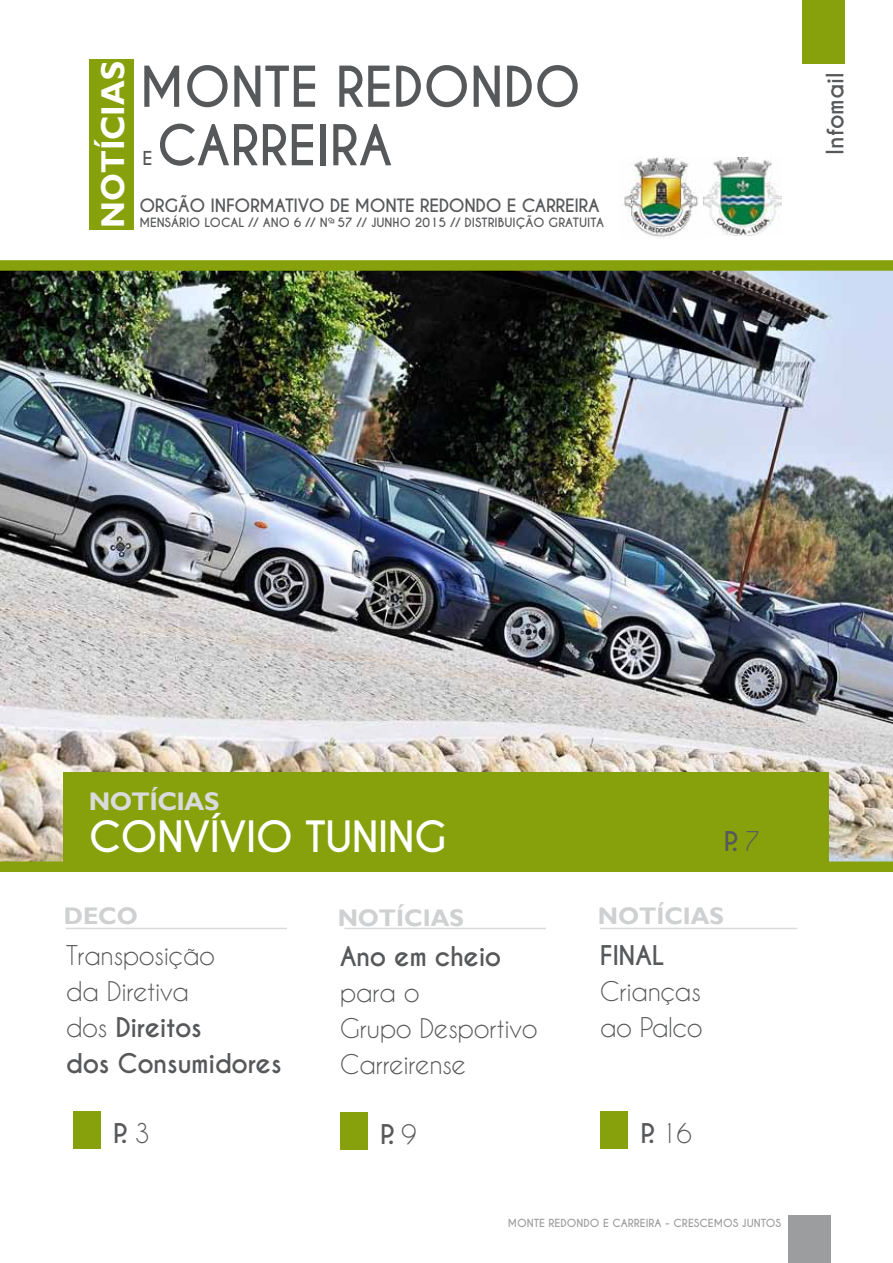
<style>
.page{position:relative;width:893px;height:1263px;background:#fff}
.page>*{position:absolute;margin:0;border:0;box-sizing:border-box;transform-origin:0 0}
.t1{font:700 52.8px/58.5px "Caviar Dreams";color:#57585a;scale:.96 1}
.t2{font:700 40.5px "Caviar Dreams";letter-spacing:-.02em;color:#fff}
.t3{font:700 33px "Gill Sans";color:#fff;scale:.96 1}
.t4{font:25.5px/36px "Caviar Dreams";letter-spacing:-.02em;color:#57585a}
.t5{font:700 25.5px "Caviar Dreams";letter-spacing:-.02em;color:#57585a}
.t6{font:700 25.5px "Gill Sans";letter-spacing:-.02em;color:#d9dadb}
.t7{font:700 24px "Gill Sans";color:#cfd0d1}
.t8{font:700 22.5px "Caviar Dreams";color:#57585a}
.t9{font:700 18px "Caviar Dreams";color:#57585a}
.t10{font:700 17.25px "Caviar Dreams";letter-spacing:-.02em;color:#57585a}
.t11{font:700 12px "Caviar Dreams";color:#57585a}
.t12{font:700 10.5px "Caviar Dreams";color:#9c9d9f}
.s1{font-weight:400}
.s2{font-weight:700}
</style>
<div class="page">
<div style="left:89px;top:59px;width:45px;height:171px;background:#86a10b"></div>
<div style="left:802px;top:0;width:43px;height:63px;background:#86a10b"></div>
<img style="left:622px;top:156px;width:82px;height:81px">
<img style="left:704px;top:157px;width:78px;height:79px">
<img style="left:0;top:260px;width:893px;height:612px">
<div style="left:64px;top:772px;width:765px;height:95px;background:#86a10b"></div>
<div style="left:788px;top:1216px;width:43px;height:47px;background:#9c9d9f"></div>
<div style="left:73px;top:1111px;width:27px;height:37px;background:#86a10b"></div>
<div style="left:600px;top:1111px;width:28px;height:37px;background:#86a10b"></div>
<div style="left:340px;top:1112px;width:27px;height:37px;background:#86a10b"></div>
<hr style="left:66px;top:928px;width:221px;height:1px;background:#d9dadb">
<hr style="left:600px;top:928px;width:197px;height:1px;background:#d9dadb">
<hr style="left:344px;top:928px;width:202px;height:1px;background:#d9dadb">
<p class="t3" style="left:94px;top:228px;width:175px;rotate:-90deg">NOTÍCIAS</p>
<h1 class="t1" style="left:157px;top:59px;width:443px;text-indent:-17px">MONTE REDONDO<br>CARREIRA</h1>
<p class="t9" style="left:142px;top:147px;width:11px">E</p>
<p class="t10" style="left:139px;top:195px;width:462px">ORGÃO INFORMATIVO DE MONTE REDONDO E CARREIRA</p>
<p class="t11" style="left:139px;top:215px;width:466px">MENSÁRIO LOCAL // ANO 6 // Nº 57 // JUNHO 2015 // DISTRIBUIÇÃO GRATUITA</p>
<p class="t8" style="left:821px;top:155px;width:84px;rotate:-90deg">Infomail</p>
<p class="t6" style="left:89px;top:786px;width:132px">NOTÍCIAS</p>
<h2 class="t2" style="left:89px;top:812px;width:360px">CONVÍVIO TUNING</h2>
<p class="t5" style="left:724px;top:826px;width:38px">P. <span class="s1">7</span></p>
<p class="t7" style="left:64px;top:902px;width:75px">DECO</p>
<p class="t7" style="left:338px;top:903px;width:128px">NOTÍCIAS</p>
<p class="t7" style="left:598px;top:902px;width:128px">NOTÍCIAS</p>
<p class="t4" style="left:66px;top:936px;width:217px">Transposição<br>da Diretiva<br>dos <span class="s2">Direitos<br>dos Consumidores</span></p>
<p class="t5" style="left:600px;top:940px;width:66px">FINAL</p>
<p class="t5" style="left:340px;top:941px;width:163px">Ano em cheio</p>
<p class="t4" style="left:340px;top:974px;width:199px">para o<br>Grupo Desportivo<br>Carreirense</p>
<p class="t4" style="left:600px;top:972px;width:104px">Crianças ao Palco</p>
<p class="t5" style="left:113px;top:1118px;width:38px">P. <span class="s1">3</span></p>
<p class="t5" style="left:380px;top:1119px;width:38px">P. <span class="s1">9</span></p>
<p class="t5" style="left:640px;top:1118px;width:53px">P. <span class="s1">16</span></p>
<p class="t12" style="left:508px;top:1217px;width:275px">MONTE REDONDO E CARREIRA - CRESCEMOS JUNTOS</p>
</div>
